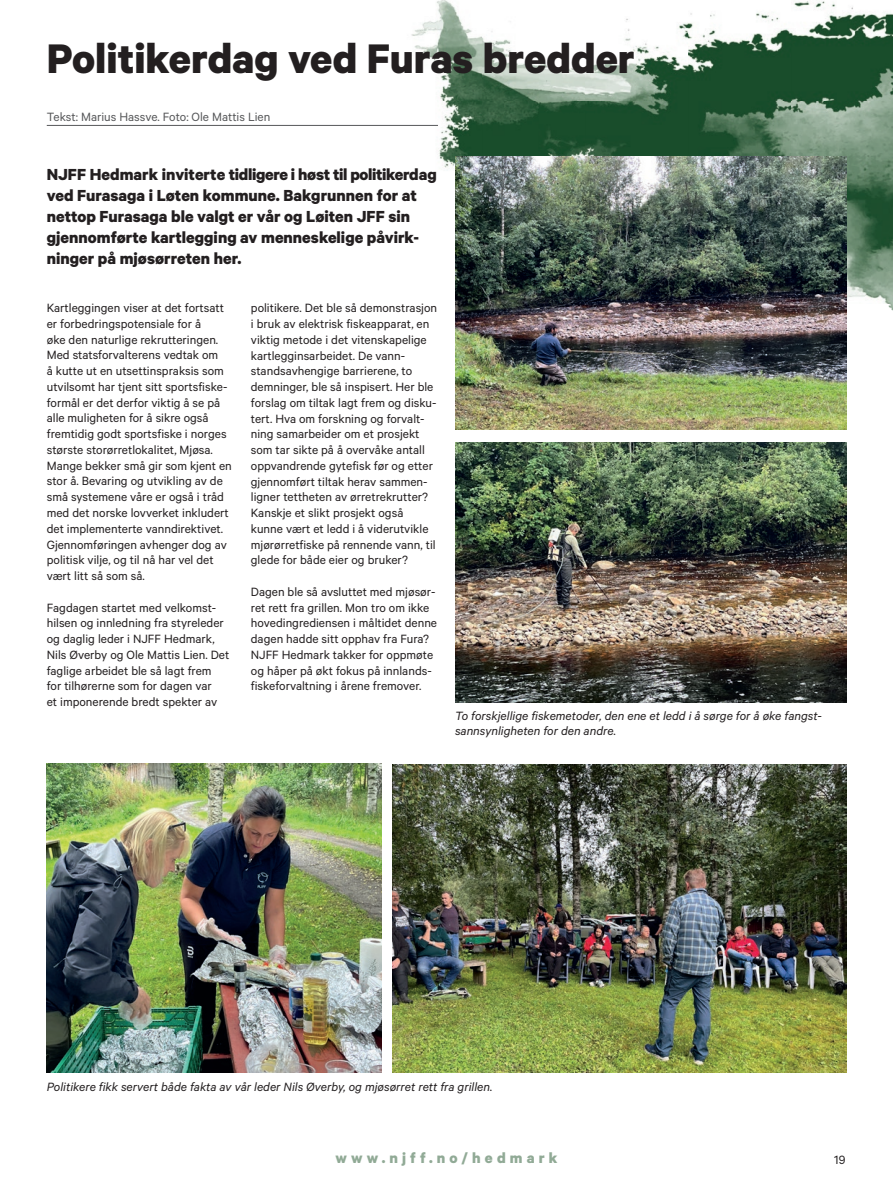
<style>
.page{position:relative;width:893px;height:1191px;background:#fff}
.page>*{position:absolute;margin:0;border:0;box-sizing:border-box;transform-origin:0 0}
.t1{font:700 46.5px "Calibre";color:#231f20}
.t2{font:700 18px/21px "Calibre";color:#231f20}
.t3{font:700 16.5px "Calibre";letter-spacing:.25em;color:#91aa96}
.t4{font:13.5px/15.8px "Calibre";color:#231f20}
.t5{font:italic 13.5px/15.8px "Calibre";color:#231f20}
.t6{font:13.5px "Calibre";color:#57585a}
</style>
<div class="page">
<img style="left:378px;top:0;width:515px;height:355px">
<hr style="left:47px;top:125px;width:391px;height:1px;background:#57585a">
<img style="left:455px;top:442px;width:391px;height:260px">
<img style="left:455px;top:156px;width:391px;height:273px">
<img style="left:47px;top:763px;width:335px;height:310px">
<img style="left:393px;top:764px;width:453px;height:309px">
<h1 class="t1" style="left:47px;top:30px;width:590px">Politikerdag ved Furas bredder</h1>
<p class="t6" style="left:47px;top:109px;width:225px">Tekst: Marius Hassve. Foto: Ole Mattis Lien</p>
<h2 class="t2" style="left:47px;top:163px;width:391px">NJFF Hedmark inviterte tidligere i høst til politikerdag ved Furasaga i Løten kommune. Bakgrunnen for at nettop Furasaga ble valgt er vår og Løiten JFF sin gjennomførte kart legging av menneskelige påvirk&shy;ninger på mjøs ørreten her.</h2>
<p class="t4" style="left:47px;top:299px;width:187px">Kartleggingen viser at det fortsatt er forbedringspotensiale for å<br>øke den naturlige rekrutteringen.<br>Med statsforvalterens vedtak om<br>å kutte ut en utsettinspraksis som utvilsomt har tjent sitt sportsfiske&shy;formål er det derfor viktig å se på alle muligheten for å sikre også fremtidig godt sportsfiske i norges største storørretlokalitet, Mjøsa.<br>Mange bekker små gir som kjent en stor å. Bevaring og utvikling av de små systemene våre er også i tråd med det norske lovverket inkludert det implementerte vanndirektivet.<br>Gjennomføringen avhenger dog av politisk vilje, og til nå har vel det vært litt så som så.</p>
<p class="t4" style="left:47px;top:599px;width:184px">Fagdagen startet med velkomst&shy;hilsen og innledning fra styreleder og daglig leder i NJFF Hedmark,<br>Nils Øverby og Ole Mattis Lien. Det faglige arbeidet ble så lagt frem for tilhørerne som for dagen var<br>et imponerende bredt spekter av</p>
<p class="t4" style="left:251px;top:300px;width:188px">politikere. Det ble så demonstrasjon i bruk av elektrisk fiskeapparat, en viktig metode i det vitenskapelige kartlegginsarbeidet. De vann&shy;standsavhengige barrierene, to demninger, ble så inspisert. Her ble forslag om tiltak lagt frem og disku&shy;tert. Hva om forskning og forvalt&shy;ning samarbeider om et prosjekt som tar sikte på å overvåke antall oppvandrende gytefisk før og etter gjennomført tiltak herav sammen&shy;ligner tettheten av ørretrekrutter?<br>Kanskje et slikt prosjekt også kunne vært et ledd i å viderutvikle mjørørretfiske på rennende vann, til glede for både eier og bruker?</p>
<p class="t4" style="left:251px;top:583px;width:188px">Dagen ble så avsluttet med mjøsør&shy;ret rett fra grillen. Mon tro om ikke hovedingrediensen i måltidet denne dagen hadde sitt opphav fra Fura?<br>NJFF Hedmark takker for oppmøte og håper på økt fokus på innlands&shy;fiskeforvaltning i årene fremover.</p>
<p class="t5" style="left:455px;top:707px;width:368px">To forskjellige fiskemetoder, den ene et ledd i å sørge for å øke fangst&shy;sannsynligheten for den andre.</p>
<p class="t5" style="left:47px;top:1078px;width:447px">Politikere fikk servert både fakta av vår leder Nils Øverby, og mjøsørret rett fra grillen.</p>
<p class="t3" style="left:335px;top:1148px;width:223px">www.njff.no/hedmark</p>
<p class="t4" style="left:834px;top:1151px;width:13px">19</p>
</div>
